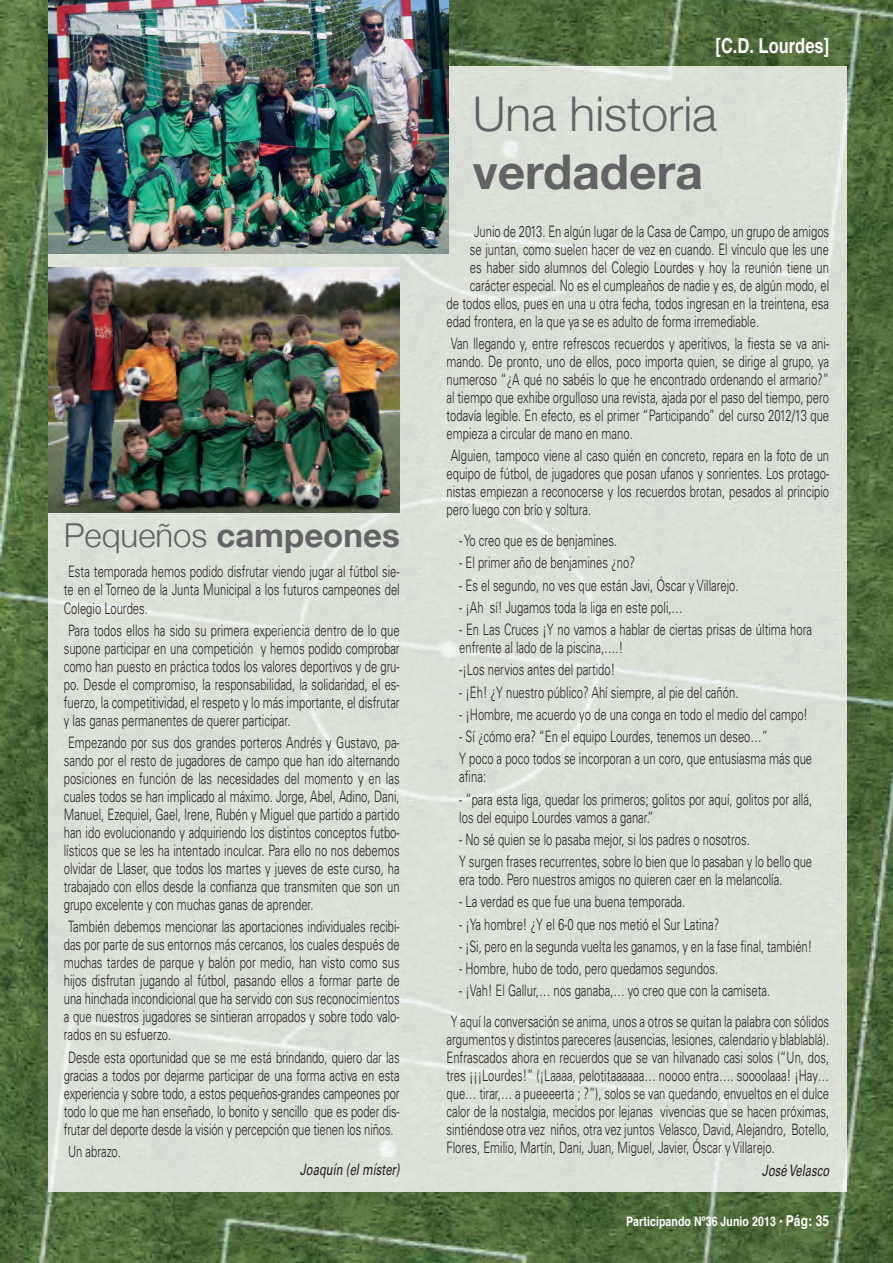
<style>
.page{position:relative;width:893px;height:1263px;background:#fff}
.page>*{position:absolute;margin:0;border:0;box-sizing:border-box;transform-origin:0 0}
.t1{font:300 48px "Helvetica Neue";color:#636366}
.t2{font:700 48px "Helvetica Neue";color:#636366}
.t3{font:700 33px "Helvetica Neue";color:#636366}
.t4{font:700 20.7px "Helvetica";color:#fff;scale:.8 1}
.t5{font:300 15.75px/18px "Univers LT Std";color:#231f20;text-align:justify;scale:.71 1}
.t6{font:italic 15.75px "Univers LT Std";color:#231f20;scale:.71 1}
.t7{font:700 13.2px "Helvetica";letter-spacing:.01em;color:#fff;scale:.8 1}
.s1{font-weight:300}
.s2{font-size:15px}
</style>
<div class="page">
<img style="left:0;top:0;width:893px;height:1263px">
<div style="left:49px;top:66px;width:798px;height:1125px;background:#dbe0d7"></div>
<img style="left:49px;top:0;width:400px;height:254px">
<img style="left:49px;top:268px;width:351px;height:244px">
<h2 class="t3" style="left:64px;top:514px;width:337px"><span class="s1">Pequeños</span> campeones</h2>
<p class="t5" style="left:64px;top:563px;width:475px">Esta temporada hemos podido disfrutar viendo jugar al fútbol sie&shy;te en el Torneo de la Junta Municipal a los futuros campeones del Colegio Lourdes.</p>
<p class="t5" style="left:64px;top:621px;width:475px">Para todos ellos ha sido su primera experiencia dentro de lo que supone participar en una competición y hemos podido comprobar como han puesto en práctica todos los valores deportivos y de gru&shy;po. Desde el compromiso, la responsabilidad, la solidaridad, el es&shy;fuerzo, la competitividad, el respeto y lo más importante, el disfrutar y las ganas permanentes de querer participar.</p>
<p class="t5" style="left:64px;top:733px;width:475px">Empezando por sus dos grandes porteros Andrés y Gustavo, pa&shy;sando por el resto de jugadores de campo que han ido alternando posiciones en función de las necesidades del momento y en las cuales todos se han implicado al máximo. Jorge, Abel, Adino, Dani, Manuel, Ezequiel, Gael, Irene, Rubén y Miguel que partido a partido han ido evolucionando y adquiriendo los distintos conceptos futbo&shy;lísticos que se les ha intentado inculcar. Para ello no nos debemos olvidar de Llaser, que todos los martes y jueves de este curso, ha trabajado con ellos desde la confianza que transmiten que son un grupo excelente y con muchas ganas de aprender.</p>
<p class="t5" style="left:64px;top:918px;width:475px">También debemos mencionar las aportaciones individuales recibi&shy;das por parte de sus entornos más cercanos, los cuales después de muchas tardes de parque y balón por medio, han visto como sus hijos disfrutan jugando al fútbol, pasando ellos a formar parte de una hinchada incondicional que ha servido con sus reconocimientos a que nuestros jugadores se sintieran arropados y sobre todo valo&shy;rados en su esfuerzo.</p>
<p class="t5" style="left:64px;top:1048px;width:475px">Desde esta oportunidad que se me está brindando, quiero dar las gracias a todos por dejarme participar de una forma activa en esta experiencia y sobre todo, a estos pequeños-grandes campeones por todo lo que me han enseñado, lo bonito y sencillo que es poder dis&shy;frutar del deporte desde la visión y percepción que tienen los niños.</p>
<p class="t5" style="left:68px;top:1142px;width:76px">Un abrazo.</p>
<p class="t6" style="left:300px;top:1160px;width:142px">Joaquín (el míster)</p>
<h3 class="t4" style="left:715px;top:29px;width:144px">[C.D. Lourdes]</h3>
<h1 class="t1" style="left:473px;top:85px;width:246px">Una historia</h1>
<h1 class="t2" style="left:473px;top:142px;width:232px">verdadera</h1>
<p class="t5" style="left:474px;top:222px;width:502px">Junio de 2013. En algún lugar de la Casa de Campo, un grupo de amigos</p>
<p class="t5" style="left:470px;top:240px;width:507px">se juntan, como suelen hacer de vez en cuando. El vínculo que les une</p>
<p class="t5" style="left:470px;top:258px;width:507px">es haber sido alumnos del Colegio Lourdes y hoy la reunión tiene un</p>
<p class="t5" style="left:470px;top:276px;width:508px">carácter especial. No es el cumpleaños de nadie y es, de algún modo, el</p>
<p class="t5" style="left:446px;top:294px;width:540px">de todos ellos, pues en una u otra fecha, todos ingresan en la treintena, esa</p>
<p class="t5" style="left:446px;top:312px;width:442px">edad frontera, en la que ya se es adulto de forma irremediable.</p>
<p class="t5" style="left:446px;top:334px;width:541px">Van llegando y, entre refrescos recuerdos y aperitivos, la fiesta se va ani&shy;mando. De pronto, uno de ellos, poco importa quien, se dirige al grupo, ya numeroso “¿A qué no sabéis lo que he encontrado ordenando el armario?” al tiempo que exhibe orgulloso una revista, ajada por el paso del tiempo, pero todavía legible. En efecto, es el primer “Participando” del curso 2012/13 que empieza a circular de mano en mano.</p>
<p class="t5" style="left:446px;top:447px;width:541px">Alguien, tampoco viene al caso quién en concreto, repara en la foto de un equipo de fútbol, de jugadores que posan ufanos y sonrientes. Los protago&shy;nistas empiezan a reconocerse y los recuerdos brotan, pesados al principio pero luego con brío y soltura.</p>
<p class="t5" style="left:459px;top:531px;width:224px">- Yo creo que es de benjamines.</p>
<p class="t5" style="left:459px;top:554px;width:249px">- El primer año de benjamines ¿no?</p>
<p class="t5" style="left:459px;top:576px;width:395px">- Es el segundo, no ves que están Javi, Óscar y Villarejo.</p>
<p class="t5" style="left:459px;top:598px;width:316px">- ¡Ah sí! Jugamos toda la liga en este poli,…</p>
<p class="t5" style="left:459px;top:620px;width:498px">- En Las Cruces ¡Y no vamos a hablar de ciertas prisas de última hora enfrente al lado de la piscina,….!</p>
<p class="t5" style="left:459px;top:661px;width:221px">-¡Los nervios antes del partido!</p>
<p class="t5" style="left:459px;top:683px;width:395px">- ¡Eh! ¿Y nuestro público? Ahí siempre, al pie del cañón.</p>
<p class="t5" style="left:459px;top:705px;width:493px">- ¡Hombre, me acuerdo yo de una conga en todo el medio del campo!</p>
<p class="t5" style="left:459px;top:725px;width:499px;line-height:22.2px">- Sí ¿cómo era? “En el equipo Lourdes, tenemos un deseo…”<br>Y poco a poco todos se incorporan a un coro, que entusiasma más que</p>
<p class="t5" style="left:459px;top:768px;width:39px">afina:</p>
<p class="t5" style="left:459px;top:790px;width:499px">- “para esta liga, quedar los primeros; golitos por aquí, golitos por allá, los del equipo Lourdes vamos a ganar.”</p>
<p class="t5" style="left:459px;top:828px;width:499px;line-height:22.2px">- No sé quien se lo pasaba mejor, si los padres o nosotros.<br>Y surgen frases recurrentes, sobre lo bien que lo pasaban y lo bello que</p>
<p class="t5" style="left:459px;top:870px;width:457px">era todo. Pero nuestros amigos no quieren caer en la melancolía.</p>
<p class="t5" style="left:459px;top:893px;width:320px">- La verdad es que fue una buena temporada.</p>
<p class="t5" style="left:459px;top:915px;width:368px">- ¡Ya hombre! ¿Y el 6-0 que nos metió el Sur Latina?</p>
<p class="t5" style="left:459px;top:937px;width:499px">- ¡Si, pero en la segunda vuelta les ganamos, y en la fase final, también!</p>
<p class="t5" style="left:459px;top:960px;width:366px">- Hombre, hubo de todo, pero quedamos segundos.</p>
<p class="t5" style="left:451px;top:975px;width:535px;line-height:30.8px;text-indent:9px">- ¡Vah! El Gallur,… nos ganaba,… yo creo que con la camiseta.<br>Y aquí la conversación se anima, unos a otros se quitan la palabra con sólidos</p>
<p class="t5" style="left:446px;top:1031px;width:541px">argumentos y distintos pareceres (ausencias, lesiones, calendario y blablablá).<br>Enfrascados ahora en recuerdos que se van hilvanado casi solos (“Un, dos, tres ¡¡¡Lourdes!” (¡Laaaa, pelotitaaaaaa… noooo entra…. soooolaaa! ¡Hay… que… tirar,… a pueeeerta ; ?”), solos se van quedando, envueltos en el dulce calor de la nostalgia, mecidos por lejanas vivencias que se hacen próximas, sintiéndose otra vez niños, otra vez juntos Velasco, David, Alejandro, Botello, Flores, Emilio, Martín, Dani, Juan, Miguel, Javier, Óscar y Villarejo.</p>
<p class="t6" style="left:762px;top:1160px;width:96px">José Velasco</p>
<p class="t7" style="left:626px;top:1211px;width:255px">Participando Nº36 Junio 2013 • <span class="s2">Pág: 35</span></p>
</div>
